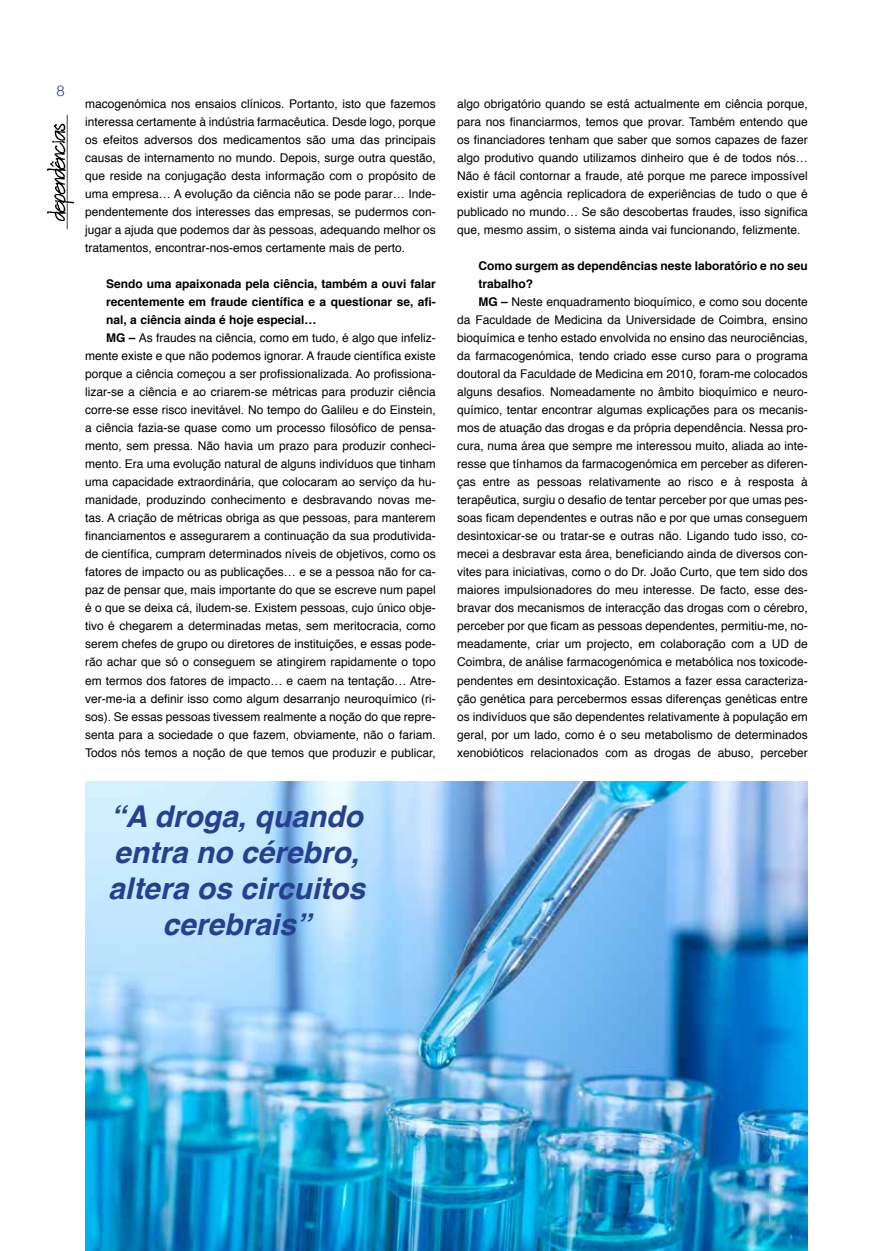
<style>
.page{position:relative;width:893px;height:1251px;background:#fff}
.page>*{position:absolute;margin:0;border:0;box-sizing:border-box;transform-origin:0 0}
.t1{font:italic 700 30px/36px "Helvetica";color:#25408f;text-align:center}
.t2{font:300 15px "Helvetica";color:#25408f}
.t3{font:12px/18px "Helvetica";color:#000;text-align:justify}
.t4{font:700 12px "Helvetica";color:#000}
.s1{font-weight:700}
</style>
<div class="page">
<img style="left:48px;top:115px;width:25px;height:113px">
<img style="left:85px;top:781px;width:723px;height:469px">
<p class="t2" style="left:56px;top:78px;width:10px">8</p>
<p class="t3" style="left:85px;top:95px;width:352px">macogenómica nos ensaios clínicos. Portanto, isto que fazemos interessa certamente à indústria farmacêutica. Desde logo, porque os efeitos adversos dos medicamentos são uma das principais causas de internamento no mundo. Depois, surge outra questão, que reside na conjugação desta informação com o propósito de uma empresa… A evolução da ciência não se pode parar… Inde&shy;pendentemente dos interesses das empresas, se pudermos con&shy;jugar a ajuda que podemos dar às pessoas, adequando melhor os tratamentos, encontrar-nos-emos certamente mais de perto.</p>
<p class="t4" style="left:106px;top:274px;width:331px">Sendo uma apaixonada pela ciência, também a ouvi falar</p>
<p class="t4" style="left:106px;top:292px;width:331px">recentemente em fraude científica e a questionar se, afi-</p>
<p class="t4" style="left:106px;top:310px;width:212px">nal, a ciência ainda é hoje especial…</p>
<p class="t3" style="left:106px;top:329px;width:331px"><span class="s1">MG –</span> As fraudes na ciência, como em tudo, é algo que infeliz-</p>
<p class="t3" style="left:85px;top:347px;width:352px">mente existe e que não podemos ignorar. A fraude científica existe</p>
<p class="t3" style="left:85px;top:365px;width:352px">porque a ciência começou a ser profissionalizada. Ao profissiona-</p>
<p class="t3" style="left:85px;top:383px;width:352px">lizar-se a ciência e ao criarem-se métricas para produzir ciência</p>
<p class="t3" style="left:85px;top:401px;width:352px">corre-se esse risco inevitável. No tempo do Galileu e do Einstein,</p>
<p class="t3" style="left:85px;top:419px;width:352px">a ciência fazia-se quase como um processo filosófico de pensa-</p>
<p class="t3" style="left:85px;top:437px;width:352px">mento, sem pressa. Não havia um prazo para produzir conheci-</p>
<p class="t3" style="left:85px;top:455px;width:352px">mento. Era uma evolução natural de alguns indivíduos que tinham</p>
<p class="t3" style="left:85px;top:473px;width:352px">uma capacidade extraordinária, que colocaram ao serviço da hu-</p>
<p class="t3" style="left:85px;top:491px;width:352px">manidade, produzindo conhecimento e desbravando novas me-</p>
<p class="t3" style="left:85px;top:509px;width:352px">tas. A criação de métricas obriga as que pessoas, para manterem</p>
<p class="t3" style="left:85px;top:527px;width:352px">financiamentos e assegurarem a continuação da sua produtivida-</p>
<p class="t3" style="left:85px;top:545px;width:352px">de científica, cumpram determinados níveis de objetivos, como os</p>
<p class="t3" style="left:85px;top:563px;width:352px">fatores de impacto ou as publicações… e se a pessoa não for ca-</p>
<p class="t3" style="left:85px;top:581px;width:352px">paz de pensar que, mais importante do que se escreve num papel</p>
<p class="t3" style="left:85px;top:599px;width:352px">é o que se deixa cá, iludem-se. Existem pessoas, cujo único obje-</p>
<p class="t3" style="left:85px;top:617px;width:352px">tivo é chegarem a determinadas metas, sem meritocracia, como</p>
<p class="t3" style="left:85px;top:635px;width:352px">serem chefes de grupo ou diretores de instituições, e essas pode-</p>
<p class="t3" style="left:85px;top:653px;width:352px">rão achar que só o conseguem se atingirem rapidamente o topo</p>
<p class="t3" style="left:85px;top:671px;width:352px">em termos dos fatores de impacto… e caem na tentação… Atre-</p>
<p class="t3" style="left:85px;top:689px;width:352px">ver-me-ia a definir isso como algum desarranjo neuroquímico (ri-</p>
<p class="t3" style="left:85px;top:707px;width:352px">sos). Se essas pessoas tivessem realmente a noção do que repre-</p>
<p class="t3" style="left:85px;top:725px;width:352px">senta para a sociedade o que fazem, obviamente, não o fariam.</p>
<p class="t3" style="left:85px;top:743px;width:352px">Todos nós temos a noção de que temos que produzir e publicar,</p>
<h1 class="t1" style="left:108px;top:798px;width:258px">“A droga, quando entra no cérebro, altera os circuitos cerebrais”</h1>
<p class="t3" style="left:457px;top:95px;width:352px">algo obrigatório quando se está actualmente em ciência porque, para nos financiarmos, temos que provar. Também entendo que os financiadores tenham que saber que somos capazes de fazer algo produtivo quando utilizamos dinheiro que é de todos nós… Não é fácil contornar a fraude, até porque me parece impossível existir uma agência replicadora de experiências de tudo o que é publicado no mundo… Se são descobertas fraudes, isso significa que, mesmo assim, o sistema ainda vai funcionando, felizmente.</p>
<p class="t4" style="left:478px;top:256px;width:331px">Como surgem as dependências neste laboratório e no seu</p>
<p class="t4" style="left:478px;top:274px;width:56px">trabalho?</p>
<p class="t3" style="left:478px;top:293px;width:331px"><span class="s1">MG –</span> Neste enquadramento bioquímico, e como sou docente</p>
<p class="t3" style="left:457px;top:311px;width:352px">da Faculdade de Medicina da Universidade de Coimbra, ensino</p>
<p class="t3" style="left:457px;top:329px;width:352px">bioquímica e tenho estado envolvida no ensino das neurociências,</p>
<p class="t3" style="left:457px;top:347px;width:352px">da farmacogenómica, tendo criado esse curso para o programa</p>
<p class="t3" style="left:457px;top:365px;width:352px">doutoral da Faculdade de Medicina em 2010, foram-me colocados</p>
<p class="t3" style="left:457px;top:383px;width:352px">alguns desafios. Nomeadamente no âmbito bioquímico e neuro-</p>
<p class="t3" style="left:457px;top:401px;width:352px">químico, tentar encontrar algumas explicações para os mecanis-</p>
<p class="t3" style="left:457px;top:419px;width:352px">mos de atuação das drogas e da própria dependência. Nessa pro-</p>
<p class="t3" style="left:457px;top:437px;width:352px">cura, numa área que sempre me interessou muito, aliada ao inte-</p>
<p class="t3" style="left:457px;top:455px;width:352px">resse que tínhamos da farmacogenómica em perceber as diferen-</p>
<p class="t3" style="left:457px;top:473px;width:352px">ças entre as pessoas relativamente ao risco e à resposta à</p>
<p class="t3" style="left:457px;top:491px;width:352px">terapêutica, surgiu o desafio de tentar perceber por que umas pes-</p>
<p class="t3" style="left:457px;top:509px;width:352px">soas ficam dependentes e outras não e por que umas conseguem</p>
<p class="t3" style="left:457px;top:527px;width:352px">desintoxicar-se ou tratar-se e outras não. Ligando tudo isso, co-</p>
<p class="t3" style="left:457px;top:545px;width:352px">mecei a desbravar esta área, beneficiando ainda de diversos con-</p>
<p class="t3" style="left:457px;top:563px;width:352px">vites para iniciativas, como o do Dr. João Curto, que tem sido dos</p>
<p class="t3" style="left:457px;top:581px;width:352px">maiores impulsionadores do meu interesse. De facto, esse des-</p>
<p class="t3" style="left:457px;top:599px;width:352px">bravar dos mecanismos de interacção das drogas com o cérebro,</p>
<p class="t3" style="left:457px;top:617px;width:352px">perceber por que ficam as pessoas dependentes, permitiu-me, no-</p>
<p class="t3" style="left:457px;top:635px;width:352px">meadamente, criar um projecto, em colaboração com a UD de</p>
<p class="t3" style="left:457px;top:653px;width:352px">Coimbra, de análise farmacogenómica e metabólica nos toxicode-</p>
<p class="t3" style="left:457px;top:671px;width:352px">pendentes em desintoxicação. Estamos a fazer essa caracteriza-</p>
<p class="t3" style="left:457px;top:689px;width:352px">ção genética para percebermos essas diferenças genéticas entre</p>
<p class="t3" style="left:457px;top:707px;width:352px">os indivíduos que são dependentes relativamente à população em</p>
<p class="t3" style="left:457px;top:725px;width:352px">geral, por um lado, como é o seu metabolismo de determinados</p>
<p class="t3" style="left:457px;top:743px;width:352px">xenobióticos relacionados com as drogas de abuso, perceber</p>
</div>
